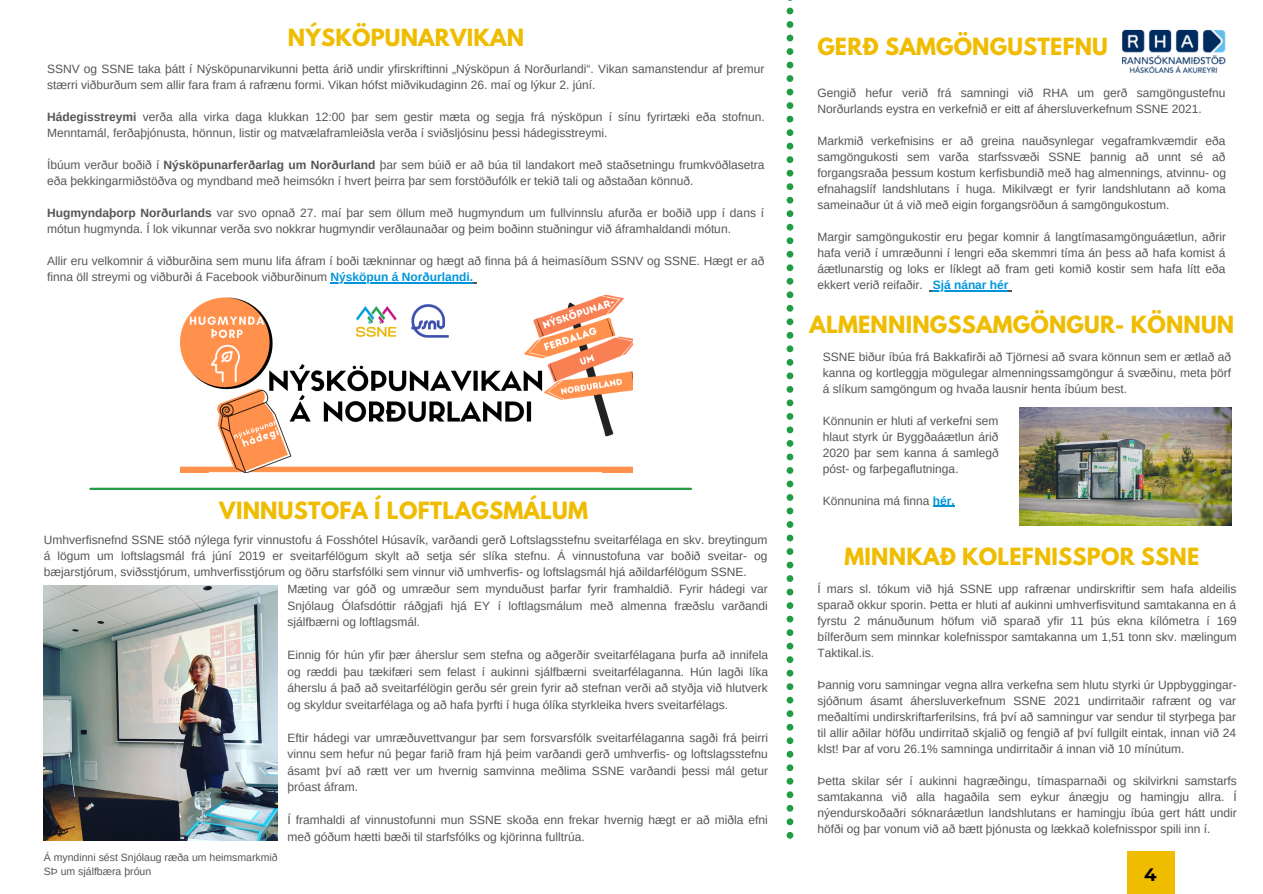
<style>
.page{position:relative;width:1263px;height:894px;background:#fff}
.page>*{position:absolute;margin:0;border:0;box-sizing:border-box;transform-origin:0 0}
.t1{font:700 21px "League Spartan";letter-spacing:.01em;color:#efbc00}
.t2{font:700 18px "Montserrat";color:#000}
.t3{font:12px/16px "Arimo";color:#555554;text-align:justify}
.t4{font:10.5px/14px "Arimo";color:#555554}
.s1{font-weight:700}
.s2{font-weight:700;color:#0095db}
</style>
<div class="page">
<div style="left:1126px;top:850px;width:48px;height:43px;background:#efbc00"></div>
<hr style="left:90px;top:487px;width:601px;height:3px;background:#229d45">
<svg style="left:787px;top:0;width:6px;height:838px"></svg>
<img style="left:180px;top:294px;width:452px;height:178px">
<div style="left:358px;top:432px;width:96px;height:29px;background:#fff"></div>
<img style="left:1019px;top:407px;width:213px;height:118px">
<svg style="left:933px;top:505px;width:22px;height:1px"></svg>
<img style="left:44px;top:585px;width:234px;height:254px">
<hr style="left:330px;top:282px;width:143px;height:1px;background:#0095db">
<img style="left:1122px;top:29px;width:104px;height:44px">
<hr style="left:933px;top:290px;width:76px;height:1px;background:#0095db">
<p class="t1" style="left:288px;top:27px;width:238px">NÝSKÖPUNARVIKAN</p>
<p class="t3" style="left:47px;top:61px;width:719px">SSNV og SSNE taka þátt í Nýsköpunarvikunni þetta árið undir yfirskriftinni „Nýsköpun á Norðurlandi“. Vikan samanstendur af þremur stærri viðburðum sem allir fara fram á rafrænu formi. Vikan hófst miðvikudaginn 26. maí og lýkur 2. júní.</p>
<p class="t3" style="left:47px;top:109px;width:719px"><span class="s1">Hádegisstreymi</span> verða alla virka daga klukkan 12:00 þar sem gestir mæta og segja frá nýsköpun í sínu fyrirtæki eða stofnun.<br>Menntamál, ferðaþjónusta, hönnun, listir og matvælaframleiðsla verða í sviðsljósinu þessi hádegisstreymi.</p>
<p class="t3" style="left:47px;top:157px;width:719px">Íbúum verður boðið í <span class="s1">Nýsköpunarferðarlag um Norðurland</span> þar sem búið er að búa til landakort með staðsetningu frumkvöðlasetra eða þekkingarmiðstöðva og myndband með heimsókn í hvert þeirra þar sem forstöðufólk er tekið tali og aðstaðan könnuð.</p>
<p class="t3" style="left:47px;top:205px;width:719px"><span class="s1">Hugmyndaþorp Norðurlands</span> var svo opnað 27. maí þar sem öllum með hugmyndum um fullvinnslu afurða er boðið upp í dans í mótun hugmynda. Í lok vikunnar verða svo nokkrar hugmyndir verðlaunaðar og þeim boðinn stuðningur við áframhaldandi mótun.</p>
<p class="t3" style="left:47px;top:253px;width:719px">Allir eru velkomnir á viðburðina sem munu lifa áfram í boði tækninnar og hægt að finna þá á heimasíðum SSNV og SSNE. Hægt er að finna öll streymi og viðburði á Facebook viðburðinum <span class="s2">Nýsköpun á Norðurlandi.</span></p>
<p class="t1" style="left:219px;top:500px;width:370px">VINNUSTOFA Í LOFTLAGSMÁLUM</p>
<p class="t3" style="left:44px;top:532px;width:725px">Umhverfisnefnd SSNE stóð nýlega fyrir vinnustofu á Fosshótel Húsavík, varðandi gerð Loftslagsstefnu sveitarfélaga en skv. breytingum á lögum um loftslagsmál frá júní 2019 er sveitarfélögum skylt að setja sér slíka stefnu. Á vinnustofuna var boðið sveitar- og bæjarstjórum, sviðsstjórum, umhverfisstjórum og öðru starfsfólki sem vinnur við umhverfis- og loftslagsmál hjá aðildarfélögum SSNE.</p>
<p class="t4" style="left:44px;top:850px;width:235px">Á myndinni sést Snjólaug ræða um heimsmarkmið<br>SÞ um sjálfbæra þróun</p>
<p class="t3" style="left:287px;top:580px;width:482px;line-height:16.5px">Mæting var góð og umræður sem mynduðust þarfar fyrir framhaldið. Fyrir hádegi var Snjólaug Ólafsdóttir ráðgjafi hjá EY í loftlagsmálum með almenna fræðslu varðandi sjálfbærni og loftlagsmál.</p>
<p class="t3" style="left:287px;top:646px;width:482px;line-height:16.5px">Einnig fór hún yfir þær áherslur sem stefna og aðgerðir sveitarfélagana þurfa að innifela og ræddi þau tækifæri sem felast í aukinni sjálfbærni sveitarfélaganna. Hún lagði líka áherslu á það að sveitarfélögin gerðu sér grein fyrir að stefnan verði að styðja við hlutverk og skyldur sveitarfélaga og að hafa þyrfti í huga ólíka styrkleika hvers sveitarfélags.</p>
<p class="t3" style="left:287px;top:729px;width:482px;line-height:16.5px">Eftir hádegi var umræðuvettvangur þar sem forsvarsfólk sveitarfélaganna sagði frá þeirri vinnu sem hefur nú þegar farið fram hjá þeim varðandi gerð umhverfis- og loftslagsstefnu ásamt því að rætt ver um hvernig samvinna meðlima SSNE varðandi þessi mál getur þróast áfram.</p>
<p class="t3" style="left:287px;top:811px;width:482px;line-height:16.5px">Í framhaldi af vinnustofunni mun SSNE skoða enn frekar hvernig hægt er að miðla efni með góðum hætti bæði til starfsfólks og kjörinna fulltrúa.</p>
<p class="t1" style="left:817px;top:36px;width:292px">GERÐ SAMGÖNGUSTEFNU</p>
<p class="t3" style="left:817px;top:85px;width:410px">Gengið hefur verið frá samningi við RHA um gerð samgöngustefnu<br>Norðurlands eystra en verkefnið er eitt af áhersluverkefnum SSNE 2021.</p>
<p class="t3" style="left:817px;top:133px;width:410px">Markmið verkefnisins er að greina nauðsynlegar vegaframkvæmdir eða samgöngukosti sem varða starfssvæði SSNE þannig að unnt sé að forgangsraða þessum kostum kerfisbundið með hag almennings, atvinnu- og efnahagslíf landshlutans í huga. Mikilvægt er fyrir landshlutann að koma sameinaður út á við með eigin forgangsröðun á samgöngukostum.</p>
<p class="t3" style="left:817px;top:229px;width:410px">Margir samgöngukostir eru þegar komnir á langtímasamgönguáætlun, aðrir hafa verið í umræðunni í lengri eða skemmri tíma án þess að hafa komist á áætlunarstig og loks er líklegt að fram geti komið kostir sem hafa lítt eða ekkert verið reifaðir. <span class="s2">Sjá nánar hér</span></p>
<p class="t1" style="left:809px;top:314px;width:426px">ALMENNINGSSAMGÖNGUR- KÖNNUN</p>
<p class="t3" style="left:823px;top:349px;width:410px">SSNE biður íbúa frá Bakkafirði að Tjörnesi að svara könnun sem er ætlað að kanna og kortleggja mögulegar almenningssamgöngur á svæðinu, meta þörf á slíkum samgöngum og hvaða lausnir henta íbúum best.</p>
<p class="t3" style="left:823px;top:412px;width:178px">Könnunin er hluti af verkefni sem hlaut styrk úr Byggðaáætlun árið 2020 þar sem kanna á samlegð póst- og farþegaflutninga.</p>
<p class="t3" style="left:823px;top:492px;width:134px">Könnunina má finna <span class="s2">hér.</span></p>
<p class="t1" style="left:844px;top:546px;width:356px">MINNKAÐ KOLEFNISSPOR SSNE</p>
<p class="t3" style="left:817px;top:580px;width:421px">Í mars sl. tókum við hjá SSNE upp rafrænar undirskriftir sem hafa aldeilis sparað okkur sporin. Þetta er hluti af aukinni umhverfisvitund samtakanna en á fyrstu 2 mánuðunum höfum við sparað yfir 11 þús ekna kílómetra í 169 bílferðum sem minnkar kolefnisspor samtakanna um 1,51 tonn skv. mælingum Taktikal.is.</p>
<p class="t3" style="left:817px;top:676px;width:421px">Þannig voru samningar vegna allra verkefna sem hlutu styrki úr Uppbyggingar&shy;sjóðnum ásamt áhersluverkefnum SSNE 2021 undirritaðir rafrænt og var meðaltími undirskriftarferilsins, frá því að samningur var sendur til styrþega þar til allir aðilar höfðu undirritað skjalið og fengið af því fullgilt eintak, innan við 24 klst! Þar af voru 26.1% samninga undirritaðir á innan við 10 mínútum.</p>
<p class="t3" style="left:817px;top:772px;width:421px">Þetta skilar sér í aukinni hagræðingu, tímasparnaði og skilvirkni samstarfs samtakanna við alla hagaðila sem eykur ánægju og hamingju allra. Í nýendurskoðaðri sóknaráætlun landshlutans er hamingju íbúa gert hátt undir höfði og þar vonum við að bætt þjónusta og lækkað kolefnisspor spili inn í.</p>
<p class="t2" style="left:1144px;top:863px;width:14px">4</p>
</div>
